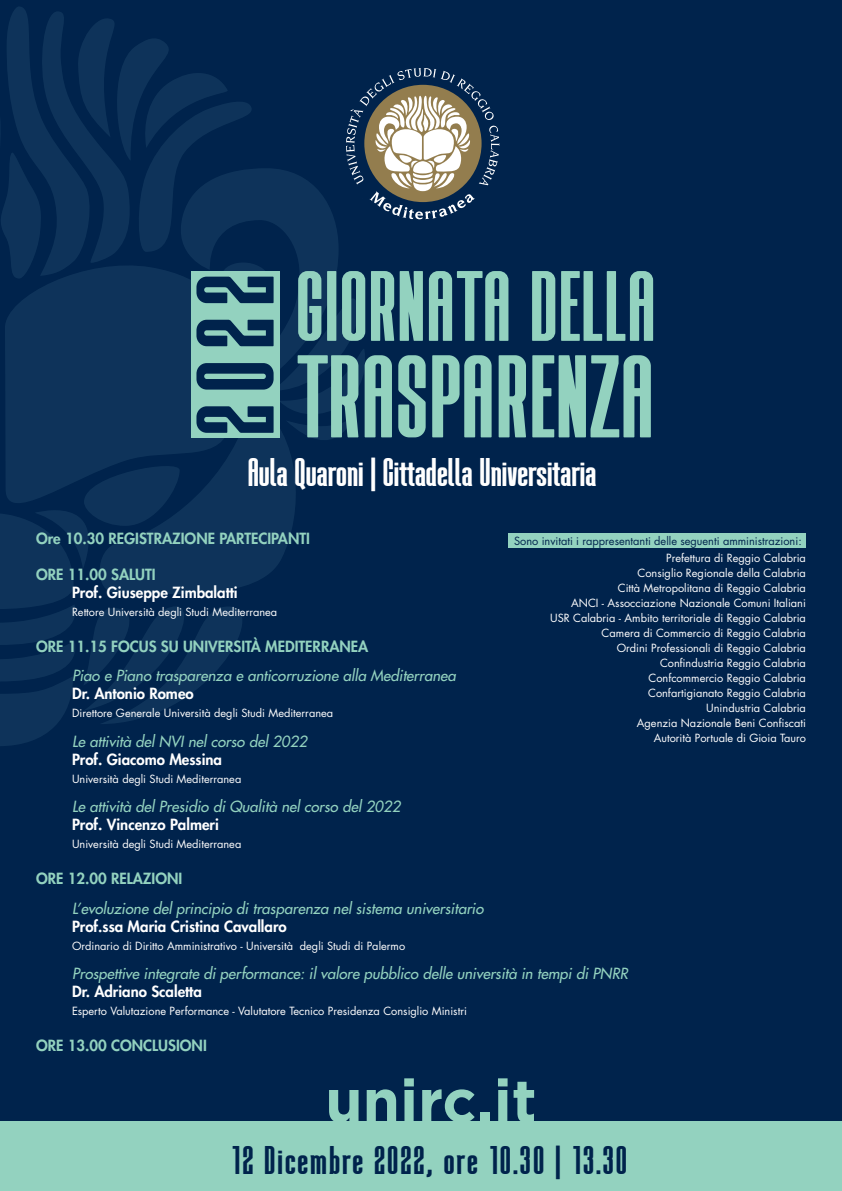
<style>
.page{position:relative;width:842px;height:1191px;background:#fff}
.page>*{position:absolute;margin:0;border:0;box-sizing:border-box;transform-origin:0 0}
.t1{font:700 60px "Gotham";color:#93d2bf}
.t2{font:40px "BROKENZ";color:#fff}
.t3{font:40px "BROKENZ";letter-spacing:.05em;color:#00234c}
.t4{font:italic 500 15px "Futura Std";color:#93d2bf}
.t5{font:800 15px "Futura Std";color:#fff}
.t6{font:800 15px "Futura Std";color:#93d2bf}
.t7{font:11px/15px "Futura Std";color:#fff;text-align:right}
.t8{font:11px "Futura Std";color:#00234c}
</style>
<div class="page">
<div style="left:1px;top:0;width:841px;height:1191px;background:#00234c"></div>
<div style="left:1px;top:1121px;width:841px;height:70px;background:#93d2bf"></div>
<svg style="left:532px;top:271px;width:23px;height:70px"></svg>
<svg style="left:561px;top:271px;width:92px;height:70px"></svg>
<svg style="left:532px;top:355px;width:119px;height:82px"></svg>
<div style="left:509px;top:533px;width:297px;height:15px;background:#93d2bf"></div>
<svg style="left:1px;top:7px;width:525px;height:739px"></svg>
<h2 class="t2" style="left:248px;top:451px;width:350px">Aula Quaroni Cittadella Universitaria</h2>
<h3 class="t6" style="left:36px;top:529px;width:276px">Ore 10.30 REGISTRAZIONE PARTECIPANTI</h3>
<h3 class="t6" style="left:36px;top:565px;width:121px">ORE 11.00 SALUTI</h3>
<h3 class="t5" style="left:72px;top:583px;width:167px">Prof. Giuseppe Zimbalatti</h3>
<p class="t7" style="left:72px;top:604px;width:207px">Rettore Università degli Studi Mediterranea</p>
<h3 class="t6" style="left:36px;top:637px;width:334px">ORE 11.15 FOCUS SU UNIVERSITÀ MEDITERRANEA</h3>
<h3 class="t4" style="left:72px;top:666px;width:385px">Piao e Piano trasparenza e anticorruzione alla Mediterranea</h3>
<h3 class="t5" style="left:72px;top:684px;width:123px">Dr. Antonio Romeo</h3>
<p class="t7" style="left:72px;top:706px;width:263px">Direttore Generale Università degli Studi Mediterranea</p>
<h3 class="t4" style="left:72px;top:732px;width:237px">Le attività del NVI nel corso del 2022</h3>
<h3 class="t5" style="left:72px;top:750px;width:152px">Prof. Giacomo Messina</h3>
<p class="t7" style="left:72px;top:771px;width:171px">Università degli Studi Mediterranea</p>
<h3 class="t4" style="left:72px;top:797px;width:330px">Le attività del Presidio di Qualità nel corso del 2022</h3>
<h3 class="t5" style="left:72px;top:815px;width:148px">Prof. Vincenzo Palmeri</h3>
<p class="t7" style="left:72px;top:836px;width:171px">Università degli Studi Mediterranea</p>
<h3 class="t6" style="left:36px;top:869px;width:148px">ORE 12.00 RELAZIONI</h3>
<h3 class="t4" style="left:72px;top:898px;width:413px">L’evoluzione del principio di trasparenza nel sistema universitario</h3>
<h3 class="t5" style="left:72px;top:916px;width:216px">Prof.ssa Maria Cristina Cavallaro</h3>
<p class="t7" style="left:72px;top:938px;width:335px">Ordinario di Diritto Amministrativo - Università degli Studi di Palermo</p>
<h3 class="t4" style="left:72px;top:964px;width:557px">Prospettive integrate di performance: il valore pubblico delle università in tempi di PNRR</h3>
<h3 class="t5" style="left:72px;top:982px;width:131px">Dr. Adriano Scaletta</h3>
<p class="t7" style="left:72px;top:1003px;width:396px">Esperto Valutazione Performance - Valutatore Tecnico Presidenza Consiglio Ministri</p>
<h3 class="t6" style="left:36px;top:1036px;width:172px">ORE 13.00 CONCLUSIONI</h3>
<p class="t8" style="left:514px;top:534px;width:289px">Sono invitati i rappresentanti delle seguenti amministrazioni:</p>
<p class="t7" style="left:550px;top:550px;width:257px">Prefettura di Reggio Calabria<br>Consiglio Regionale della Calabria<br>Città Metropolitana di Reggio Calabria<br>ANCI - Assocciazione Nazionale Comuni Italiani USR Calabria - Ambito territoriale di Reggio Calabria Camera di Commercio di Reggio Calabria<br>Ordini Professionali di Reggio Calabria<br>Confindustria Reggio Calabria<br>Confcommercio Reggio Calabria<br>Confartigianato Reggio Calabria<br>Unindustria Calabria<br>Agenzia Nazionale Beni Confiscati<br>Autorità Portuale di Gioia Tauro</p>
<h1 class="t1" style="left:325px;top:1066px;width:213px">unirc.it</h1>
<h2 class="t3" style="left:231px;top:1139px;width:398px">12 Dicembre 2022, ore 10.30 13.30</h2>
</div>
